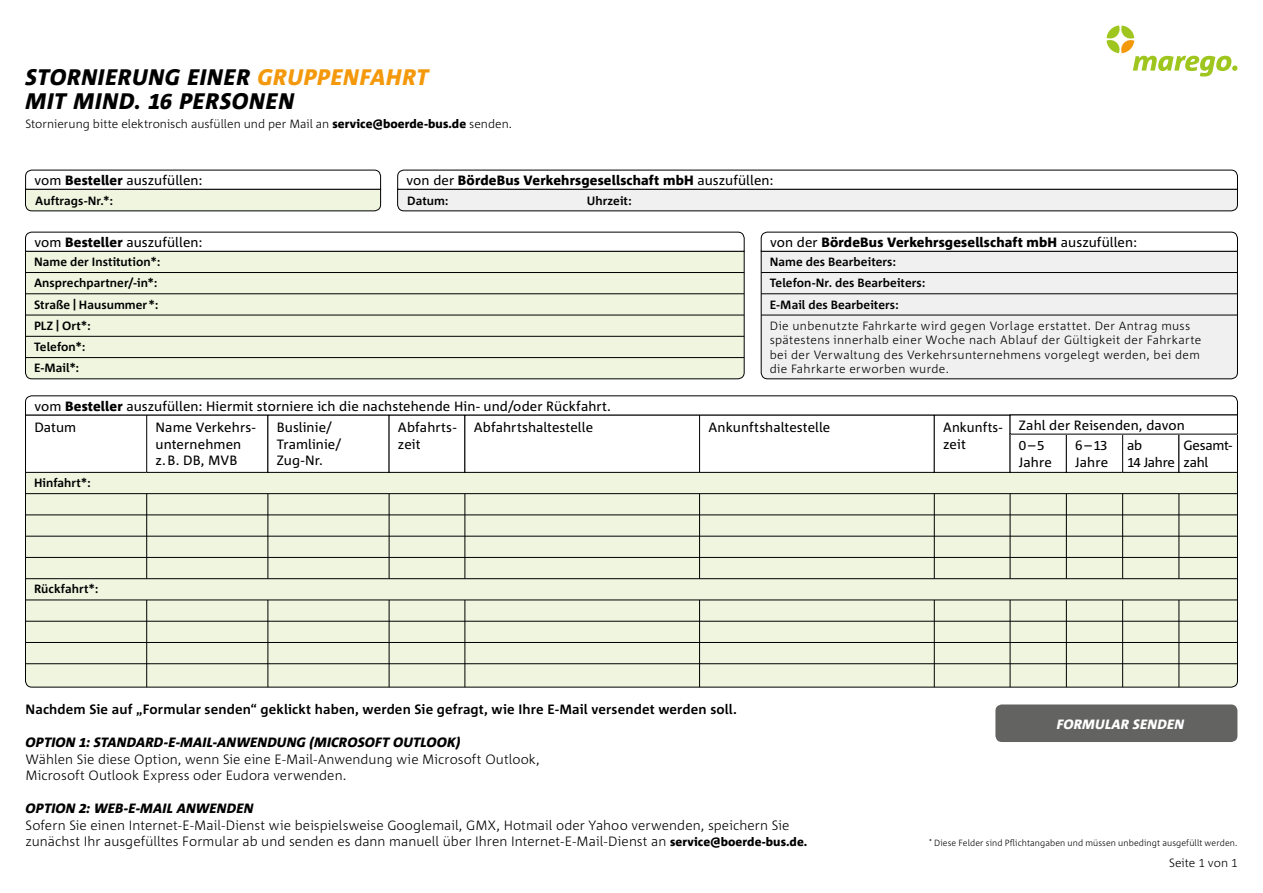
<style>
.page{position:relative;width:1263px;height:893px;background:#fff}
.page>*{position:absolute;margin:0;border:0;box-sizing:border-box;transform-origin:0 0}
.t1{font:italic 800 22.5px/24px "Corpid";letter-spacing:.03em;color:#000}
.t2{font:300 13.5px/16.5px "Corpid";letter-spacing:.005em;color:#000}
.t3{font:13.5px/16.5px "Corpid";letter-spacing:.005em;color:#000}
.t4{font:800 13.5px "Corpid";letter-spacing:.01em;color:#000}
.t5{font:700 13.5px "Corpid";letter-spacing:.01em;color:#000}
.t6{font:italic 800 13.5px "Corpid";letter-spacing:.01em;color:#fff}
.t7{font:13.5px/16.5px "Corpid";letter-spacing:-.025em;color:#000}
.t8{font:13.5px "Corpid Caps";color:#000}
.t9{font:300 12px/14.2px "Corpid";letter-spacing:.03em;color:#000}
.t10{font:700 12px/21px "Corpid";letter-spacing:.005em;color:#000}
.t11{font:300 12px "Corpid";color:#000}
.t12{font:300 12px "Corpid";letter-spacing:.005em;color:#000}
.t13{font:300 9px "Corpid";letter-spacing:.01em;color:#000}
.s1{color:#f4980c}
.s2{font-family:"Corpid Caps"}
.s3{font-weight:800}
.s4{font-weight:400}
.s5{font-family:"Corpid"}
.s6{font-weight:800;font-style:italic}
.s7{font-family:"Corpid Caps";font-weight:800;font-style:italic}
.s8{font-weight:800;font-size:12px}
</style>
<div class="page">
<div style="left:25px;top:252px;width:720px;height:128px;background:#f0f5e0"></div>
<div style="left:25px;top:473px;width:1213px;height:215px;background:#f0f5e0"></div>
<div style="left:760px;top:252px;width:478px;height:128px;background:#eff0ef"></div>
<hr style="left:26px;top:272px;width:718px;height:1px;background:#000">
<hr style="left:26px;top:493px;width:1211px;height:1px;background:#000">
<hr style="left:761px;top:272px;width:476px;height:1px;background:#000">
<hr style="left:26px;top:293px;width:718px;height:1px;background:#000">
<hr style="left:26px;top:514px;width:1211px;height:1px;background:#000">
<hr style="left:761px;top:293px;width:476px;height:1px;background:#000">
<hr style="left:26px;top:315px;width:718px;height:1px;background:#000">
<hr style="left:26px;top:536px;width:1211px;height:1px;background:#000">
<hr style="left:761px;top:315px;width:476px;height:1px;background:#000">
<hr style="left:26px;top:336px;width:718px;height:1px;background:#000">
<hr style="left:26px;top:557px;width:1211px;height:1px;background:#000">
<hr style="left:26px;top:357px;width:718px;height:1px;background:#000">
<hr style="left:26px;top:578px;width:1211px;height:1px;background:#000">
<hr style="left:26px;top:600px;width:1211px;height:1px;background:#000">
<hr style="left:26px;top:621px;width:1211px;height:1px;background:#000">
<hr style="left:26px;top:642px;width:1211px;height:1px;background:#000">
<hr style="left:26px;top:663px;width:1211px;height:1px;background:#000">
<hr style="left:146px;top:494px;width:1px;height:85px;background:#000">
<hr style="left:146px;top:600px;width:1px;height:87px;background:#000">
<hr style="left:267px;top:494px;width:1px;height:85px;background:#000">
<hr style="left:267px;top:600px;width:1px;height:87px;background:#000">
<hr style="left:389px;top:494px;width:1px;height:85px;background:#000">
<hr style="left:389px;top:600px;width:1px;height:87px;background:#000">
<hr style="left:464px;top:494px;width:1px;height:85px;background:#000">
<hr style="left:464px;top:600px;width:1px;height:87px;background:#000">
<hr style="left:699px;top:494px;width:1px;height:85px;background:#000">
<hr style="left:699px;top:600px;width:1px;height:87px;background:#000">
<hr style="left:934px;top:494px;width:1px;height:85px;background:#000">
<hr style="left:934px;top:600px;width:1px;height:87px;background:#000">
<hr style="left:1010px;top:494px;width:1px;height:85px;background:#000">
<hr style="left:1010px;top:600px;width:1px;height:87px;background:#000">
<hr style="left:1066px;top:494px;width:1px;height:85px;background:#000">
<hr style="left:1066px;top:600px;width:1px;height:87px;background:#000">
<hr style="left:1122px;top:494px;width:1px;height:85px;background:#000">
<hr style="left:1178px;top:494px;width:1px;height:85px;background:#000">
<hr style="left:1122px;top:600px;width:1px;height:87px;background:#000">
<hr style="left:1178px;top:600px;width:1px;height:87px;background:#000">
<svg style="left:397px;top:169px;width:841px;height:43px"></svg>
<svg style="left:25px;top:169px;width:356px;height:43px"></svg>
<svg style="left:25px;top:231px;width:720px;height:21px"></svg>
<div style="left:25px;top:415px;width:122px;height:58px;border:1px solid #000"></div>
<div style="left:146px;top:415px;width:122px;height:58px;border:1px solid #000"></div>
<div style="left:267px;top:415px;width:122px;height:58px;border:1px solid #000"></div>
<div style="left:389px;top:415px;width:76px;height:58px;border:1px solid #000"></div>
<div style="left:464px;top:415px;width:236px;height:58px;border:1px solid #000"></div>
<div style="left:699px;top:415px;width:236px;height:58px;border:1px solid #000"></div>
<div style="left:934px;top:415px;width:76px;height:58px;border:1px solid #000"></div>
<div style="left:1010px;top:434px;width:57px;height:39px;border:1px solid #000"></div>
<div style="left:1066px;top:434px;width:57px;height:39px;border:1px solid #000"></div>
<div style="left:1122px;top:434px;width:57px;height:39px;border:1px solid #000"></div>
<div style="left:1178px;top:434px;width:60px;height:39px;border:1px solid #000"></div>
<svg style="left:25px;top:395px;width:1213px;height:21px"></svg>
<svg style="left:760px;top:231px;width:478px;height:21px"></svg>
<div style="left:995px;top:704px;width:242px;height:38px;background:#636362;border-radius:6px"></div>
<svg style="left:1106px;top:26px;width:131px;height:51px"></svg>
<h1 class="t1" style="left:26px;top:65px;width:405px">STORNIERUNG EINER <span class="s1">GRUPPENFAHRT<br></span>MIT MIND. <span class="s2">16</span> PERSONEN</h1>
<p class="t11" style="left:26px;top:117px;width:488px">Stornierung bitte elektronisch ausfüllen und per Mail an <span class="s3">service@boerde-bus.de</span> senden.</p>
<p class="t3" style="left:34px;top:172px;width:170px">vom <span class="s3">Besteller</span> auszufüllen:</p>
<p class="t4" style="left:407px;top:173px;width:368px"><span class="s4">von der</span> BördeBus Verkehrsgesellschaft mbH <span class="s4">auszufüllen:</span></p>
<p class="t10" style="left:35px;top:190px;width:79px">Auftrags-Nr.*:</p>
<p class="t10" style="left:407px;top:190px;width:43px">Datum:</p>
<p class="t10" style="left:587px;top:190px;width:46px">Uhrzeit:</p>
<p class="t3" style="left:34px;top:234px;width:170px">vom <span class="s3">Besteller</span> auszufüllen:</p>
<p class="t10" style="left:34px;top:252px;width:128px">Name der Institution*:</p>
<p class="t4" style="left:770px;top:235px;width:368px"><span class="s4">von der</span> BördeBus Verkehrsgesellschaft mbH <span class="s4">auszufüllen:</span></p>
<p class="t10" style="left:770px;top:252px;width:128px">Name des Bearbeiters:</p>
<p class="t10" style="left:34px;top:273px;width:125px">Ansprechpartner/-in*:</p>
<p class="t10" style="left:770px;top:273px;width:157px">Telefon-Nr. des Bearbeiters:</p>
<p class="t10" style="left:34px;top:294px;width:126px">Straße|Hausummer*:</p>
<p class="t10" style="left:770px;top:294px;width:130px">E-Mail des Bearbeiters:</p>
<p class="t10" style="left:34px;top:316px;width:58px">PLZ|Ort*:</p>
<p class="t9" style="left:770px;top:319px;width:433px">Die unbenutzte Fahrkarte wird gegen Vorlage erstattet. Der Antrag muss spätestens innerhalb einer Woche nach Ablauf der Gültigkeit der Fahrkarte bei der Verwaltung des Verkehrsunternehmens vorgelegt werden, bei dem die Fahrkarte erworben wurde.</p>
<p class="t10" style="left:34px;top:337px;width:53px">Telefon*:<br>E-Mail*:</p>
<p class="t3" style="left:34px;top:398px;width:578px">vom <span class="s3">Besteller</span> auszufüllen: Hiermit storniere ich die nachstehende Hin- und/oder Rückfahrt.</p>
<p class="t3" style="left:34px;top:420px;width:43px">Datum</p>
<p class="t3" style="left:156px;top:420px;width:101px">Name Verkehrs&shy;unternehmen z.B. DB, MVB</p>
<p class="t3" style="left:277px;top:420px;width:66px">Buslinie/<br>Tramlinie/<br>Zug-Nr.</p>
<p class="t3" style="left:398px;top:420px;width:60px">Abfahrts&shy;zeit</p>
<p class="t3" style="left:474px;top:420px;width:121px">Abfahrtshaltestelle</p>
<p class="t3" style="left:708px;top:420px;width:123px">Ankunftshaltestelle</p>
<p class="t3" style="left:943px;top:420px;width:61px">Ankunfts&shy;zeit</p>
<p class="t10" style="left:34px;top:473px;width:58px">Hinfahrt*:</p>
<p class="t3" style="left:1019px;top:417px;width:167px">Zahl der Reisenden, davon</p>
<p class="t8" style="left:1019px;top:438px;width:27px">0<span class="s5">–</span>5</p>
<p class="t3" style="left:1019px;top:454px;width:34px">Jahre</p>
<p class="t3" style="left:1075px;top:437px;width:34px">6–<span class="s2">13<br></span>Jahre</p>
<p class="t3" style="left:1127px;top:437px;width:49px">ab<br><span class="s2">14</span> Jahre</p>
<p class="t7" style="left:1183px;top:437px;width:50px">Gesamt&shy;zahl</p>
<p class="t10" style="left:34px;top:579px;width:66px">Rückfahrt*:</p>
<p class="t5" style="left:26px;top:702px;width:713px">Nachdem Sie auf „Formular senden“ geklickt haben, werden Sie gefragt, wie Ihre E-Mail versendet werden soll.</p>
<p class="t2" style="left:26px;top:734px;width:516px"><span class="s6">OPTION</span> <span class="s7">1:</span> <span class="s6">STANDARD-E-MAIL-ANWENDUNG (MICROSOFT OUTLOOK)<br></span>Wählen Sie diese Option, wenn Sie eine E-Mail-Anwendung wie Microsoft Outlook,<br>Microsoft Outlook Express oder Eudora verwenden.</p>
<p class="t2" style="left:26px;top:800px;width:783px"><span class="s6">OPTION</span> <span class="s7">2</span><span class="s6">: WEB-E-MAIL ANWENDEN<br></span>Sofern Sie einen Internet-E-Mail-Dienst wie beispielsweise Googlemail, GMX, Hotmail oder Yahoo verwenden, speichern Sie zunächst Ihr ausgefülltes Formular ab und senden es dann manuell über Ihren Internet-E-Mail-Dienst an <span class="s8">service@boerde-bus.de.</span></p>
<p class="t6" style="left:1057px;top:716px;width:129px">FORMULAR SENDEN</p>
<p class="t13" style="left:929px;top:838px;width:310px"><sup>*</sup> Diese Felder sind Pflichtangaben und müssen unbedingt ausgefüllt werden.</p>
<p class="t12" style="left:1169px;top:857px;width:70px">Seite <span class="s2">1</span> von <span class="s2">1</span></p>
</div>
